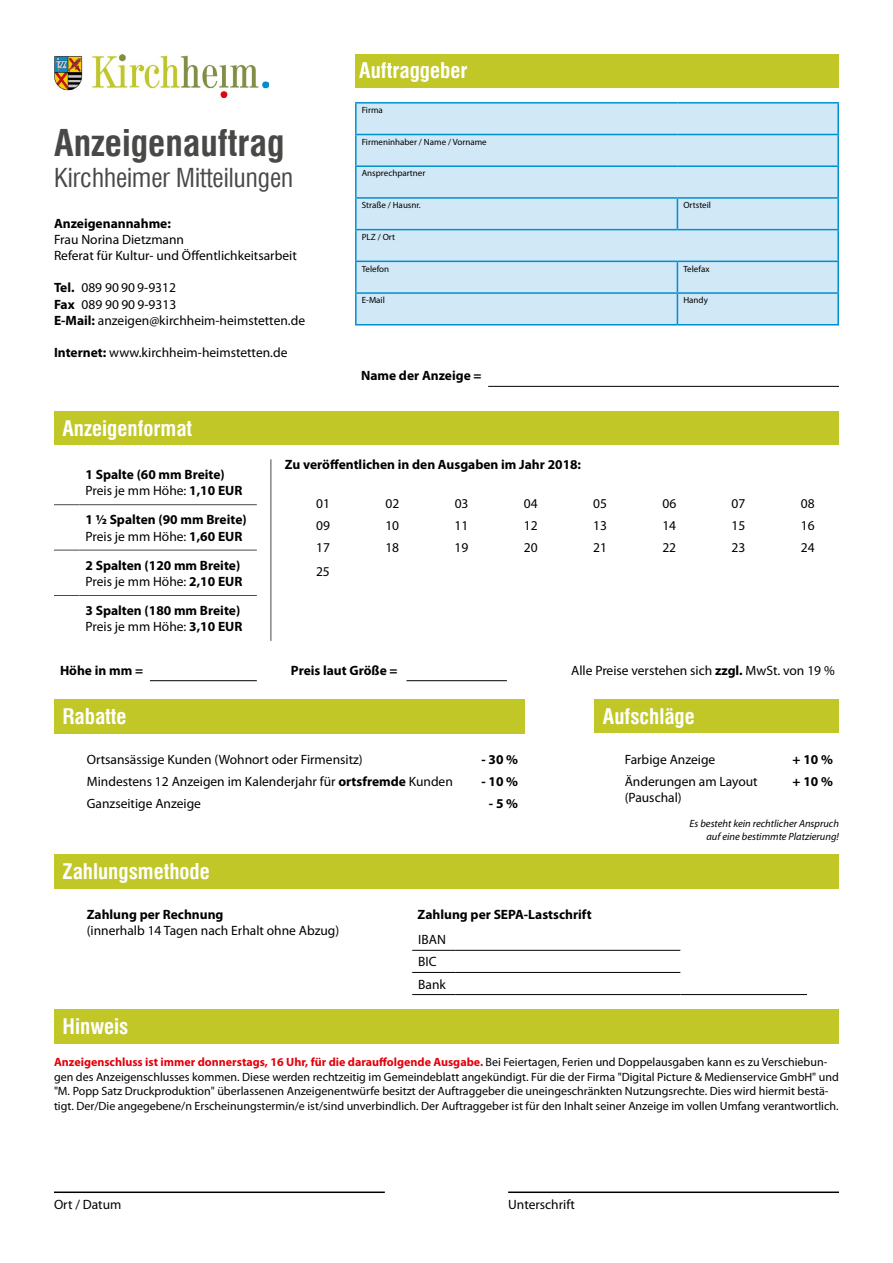
<style>
.page{position:relative;width:893px;height:1263px;background:#fff}
.page>*{position:absolute;margin:0;border:0;box-sizing:border-box;transform-origin:0 0}
.t1{font:700 condensed 36px "Swiss 721 BT";color:#484847}
.t2{font:condensed 25.5px "Swiss 721";color:#484847}
.t3{font:700 condensed 21px "Swiss 721 BT";color:#fff}
.t4{font:13.5px/16.2px "Myriad Pro";color:#000}
.t5{font:700 13.5px/16.2px "Myriad Pro";color:#000}
.t6{font:12px/14.4px "Myriad Pro";color:#000}
.t7{font:italic 10.5px/12.6px "Myriad Pro";color:#000;text-align:right}
.t8{font:9px "Myriad Pro";color:#000}
.s1{font-weight:700}
.s2{font-weight:400}
.s3{font-weight:700;color:#e3000b}
</style>
<div class="page">
<img style="left:54px;top:54px;width:214px;height:43px">
<div style="left:54px;top:411px;width:785px;height:33px;background:#c1c726"></div>
<div style="left:355px;top:54px;width:484px;height:33px;background:#c1c726"></div>
<div style="left:54px;top:699px;width:470px;height:34px;background:#c1c726"></div>
<div style="left:54px;top:854px;width:785px;height:34px;background:#c1c726"></div>
<div style="left:54px;top:1009px;width:785px;height:34px;background:#c1c726"></div>
<div style="left:594px;top:699px;width:245px;height:34px;background:#c1c726"></div>
<svg style="left:54px;top:504px;width:26px;height:1px"></svg>
<hr style="left:80px;top:504px;width:177px;height:1px;background:#484847">
<svg style="left:54px;top:550px;width:26px;height:1px"></svg>
<hr style="left:80px;top:550px;width:177px;height:1px;background:#484847">
<svg style="left:54px;top:595px;width:26px;height:1px"></svg>
<hr style="left:80px;top:595px;width:177px;height:1px;background:#484847">
<div style="left:357px;top:104px;width:480px;height:220px;background:#d1e8f7"></div>
<hr style="left:355px;top:102px;width:322px;height:2px;background:#008fcf">
<hr style="left:355px;top:104px;width:2px;height:30px;background:#008fcf">
<hr style="left:677px;top:102px;width:162px;height:2px;background:#008fcf">
<hr style="left:837px;top:104px;width:2px;height:30px;background:#008fcf">
<hr style="left:355px;top:134px;width:322px;height:1px;background:#008fcf">
<hr style="left:355px;top:135px;width:2px;height:30px;background:#008fcf">
<hr style="left:677px;top:134px;width:162px;height:1px;background:#008fcf">
<hr style="left:837px;top:135px;width:2px;height:30px;background:#008fcf">
<hr style="left:355px;top:165px;width:322px;height:2px;background:#008fcf">
<hr style="left:355px;top:167px;width:2px;height:30px;background:#008fcf">
<hr style="left:677px;top:165px;width:162px;height:2px;background:#008fcf">
<hr style="left:837px;top:167px;width:2px;height:30px;background:#008fcf">
<hr style="left:355px;top:197px;width:322px;height:2px;background:#008fcf">
<hr style="left:355px;top:199px;width:2px;height:30px;background:#008fcf">
<hr style="left:677px;top:197px;width:162px;height:2px;background:#008fcf">
<hr style="left:677px;top:199px;width:1px;height:30px;background:#008fcf">
<hr style="left:837px;top:199px;width:2px;height:30px;background:#008fcf">
<hr style="left:355px;top:229px;width:322px;height:1px;background:#008fcf">
<hr style="left:355px;top:230px;width:2px;height:31px;background:#008fcf">
<hr style="left:677px;top:229px;width:162px;height:1px;background:#008fcf">
<hr style="left:837px;top:230px;width:2px;height:31px;background:#008fcf">
<hr style="left:355px;top:261px;width:322px;height:1px;background:#008fcf">
<hr style="left:355px;top:262px;width:2px;height:30px;background:#008fcf">
<hr style="left:677px;top:261px;width:162px;height:1px;background:#008fcf">
<hr style="left:677px;top:262px;width:1px;height:30px;background:#008fcf">
<hr style="left:837px;top:262px;width:2px;height:30px;background:#008fcf">
<hr style="left:355px;top:292px;width:322px;height:2px;background:#008fcf">
<hr style="left:355px;top:294px;width:2px;height:30px;background:#008fcf">
<hr style="left:677px;top:292px;width:162px;height:2px;background:#008fcf">
<hr style="left:677px;top:294px;width:1px;height:30px;background:#008fcf">
<hr style="left:837px;top:294px;width:2px;height:30px;background:#008fcf">
<hr style="left:355px;top:324px;width:322px;height:1px;background:#008fcf">
<hr style="left:677px;top:324px;width:162px;height:1px;background:#008fcf">
<hr style="left:150px;top:680px;width:107px;height:1px;background:#000">
<hr style="left:406px;top:680px;width:101px;height:1px;background:#000">
<hr style="left:488px;top:386px;width:351px;height:1px;background:#000">
<hr style="left:412px;top:950px;width:44px;height:1px;background:#000">
<hr style="left:456px;top:950px;width:224px;height:1px;background:#000">
<hr style="left:412px;top:972px;width:44px;height:1px;background:#000">
<hr style="left:456px;top:972px;width:224px;height:1px;background:#000">
<hr style="left:412px;top:994px;width:44px;height:1px;background:#000">
<hr style="left:456px;top:994px;width:224px;height:1px;background:#000">
<hr style="left:680px;top:994px;width:127px;height:1px;background:#000">
<hr style="left:271px;top:459px;width:1px;height:182px;background:#484847">
<hr style="left:54px;top:1191px;width:331px;height:2px;background:#000">
<hr style="left:508px;top:1191px;width:331px;height:2px;background:#000">
<h1 class="t1" style="left:54px;top:122px;width:232px">Anzeigenauftrag</h1>
<h2 class="t2" style="left:54px;top:160px;width:241px">Kirchheimer Mitteilungen</h2>
<p class="t5" style="left:54px;top:214px;width:118px">Anzeigenannahme:</p>
<p class="t4" style="left:54px;top:231px;width:244px">Frau Norina Dietzmann<br>Referat für Kultur- und Öffentlichkeitsarbeit</p>
<p class="t4" style="left:54px;top:280px;width:253px"><span class="s1">Tel.</span> 089 90 90 9-9312<br><span class="s1">Fax</span> 089 90 90 9-9313<br><span class="s1">E-Mail:</span> anzeigen@kirchheim-heimstetten.de</p>
<p class="t4" style="left:54px;top:344px;width:235px"><span class="s1">Internet:</span> www.kirchheim-heimstetten.de</p>
<h3 class="t3" style="left:63px;top:415px;width:131px">Anzeigenformat</h3>
<h3 class="t3" style="left:359px;top:58px;width:110px">Auftraggeber</h3>
<p class="t8" style="left:362px;top:104px;width:23px">Firma</p>
<p class="t8" style="left:362px;top:136px;width:126px">Firmeninhaber / Name / Vorname</p>
<p class="t8" style="left:362px;top:168px;width:65px">Ansprechpartner</p>
<p class="t8" style="left:362px;top:200px;width:61px">Straße / Hausnr.</p>
<p class="t8" style="left:683px;top:200px;width:29px">Ortsteil</p>
<p class="t8" style="left:362px;top:231px;width:35px">PLZ / Ort</p>
<p class="t8" style="left:362px;top:263px;width:29px">Telefon</p>
<p class="t8" style="left:683px;top:263px;width:28px">Telefax</p>
<p class="t8" style="left:362px;top:295px;width:25px">E-Mail</p>
<p class="t8" style="left:683px;top:295px;width:26px">Handy</p>
<p class="t5" style="left:361px;top:367px;width:122px">Name der Anzeige =</p>
<p class="t5" style="left:86px;top:466px;width:158px">1 Spalte (60 mm Breite)<br><span class="s2">Preis je mm Höhe:</span> 1,10 EUR</p>
<p class="t5" style="left:86px;top:511px;width:163px">1 ½ Spalten (90 mm Breite)<br><span class="s2">Preis je mm Höhe:</span> 1,60 EUR</p>
<p class="t5" style="left:86px;top:557px;width:158px">2 Spalten (120 mm Breite)<br><span class="s2">Preis je mm Höhe:</span> 2,10 EUR</p>
<p class="t5" style="left:86px;top:602px;width:158px">3 Spalten (180 mm Breite)<br><span class="s2">Preis je mm Höhe:</span> 3,10 EUR</p>
<p class="t5" style="left:285px;top:456px;width:298px">Zu veröffentlichen in den Ausgaben im Jahr 2018:</p>
<p class="t4" style="left:316px;top:495px;width:15px">01</p>
<p class="t4" style="left:385px;top:495px;width:15px">02</p>
<p class="t4" style="left:455px;top:495px;width:15px">03</p>
<p class="t4" style="left:524px;top:495px;width:15px">04</p>
<p class="t4" style="left:593px;top:495px;width:15px">05</p>
<p class="t4" style="left:662px;top:495px;width:15px">06</p>
<p class="t4" style="left:732px;top:495px;width:15px">07</p>
<p class="t4" style="left:801px;top:495px;width:15px">08</p>
<p class="t4" style="left:316px;top:517px;width:15px">09</p>
<p class="t4" style="left:385px;top:517px;width:15px">10</p>
<p class="t4" style="left:455px;top:517px;width:15px">11</p>
<p class="t4" style="left:524px;top:517px;width:15px">12</p>
<p class="t4" style="left:593px;top:517px;width:15px">13</p>
<p class="t4" style="left:662px;top:517px;width:15px">14</p>
<p class="t4" style="left:732px;top:517px;width:15px">15</p>
<p class="t4" style="left:801px;top:517px;width:15px">16</p>
<p class="t4" style="left:316px;top:539px;width:15px">17</p>
<p class="t4" style="left:385px;top:539px;width:15px">18</p>
<p class="t4" style="left:455px;top:539px;width:15px">19</p>
<p class="t4" style="left:524px;top:539px;width:15px">20</p>
<p class="t4" style="left:593px;top:539px;width:15px">21</p>
<p class="t4" style="left:662px;top:539px;width:15px">22</p>
<p class="t4" style="left:732px;top:539px;width:15px">23</p>
<p class="t4" style="left:801px;top:539px;width:15px">24</p>
<p class="t4" style="left:316px;top:563px;width:15px">25</p>
<p class="t5" style="left:60px;top:662px;width:85px">Höhe in mm =</p>
<p class="t5" style="left:291px;top:662px;width:108px">Preis laut Größe =</p>
<p class="t4" style="left:571px;top:662px;width:265px">Alle Preise verstehen sich <span class="s1">zzgl.</span> MwSt. von 19 %</p>
<h3 class="t3" style="left:63px;top:704px;width:66px">Rabatte</h3>
<h3 class="t3" style="left:603px;top:704px;width:93px">Aufschläge</h3>
<p class="t4" style="left:87px;top:751px;width:278px">Ortsansässige Kunden (Wohnort oder Firmensitz)</p>
<p class="t5" style="left:481px;top:751px;width:38px">- 30 %</p>
<p class="t4" style="left:87px;top:773px;width:368px">Mindestens 12 Anzeigen im Kalenderjahr für <span class="s1">ortsfremde</span> Kunden</p>
<p class="t5" style="left:481px;top:773px;width:38px">- 10 %</p>
<p class="t4" style="left:87px;top:795px;width:116px">Ganzseitige Anzeige</p>
<p class="t5" style="left:489px;top:795px;width:31px">- 5 %</p>
<p class="t4" style="left:625px;top:751px;width:92px">Farbige Anzeige</p>
<p class="t5" style="left:793px;top:751px;width:42px">+ 10 %</p>
<p class="t4" style="left:625px;top:773px;width:135px">Änderungen am Layout (Pauschal)</p>
<p class="t5" style="left:793px;top:773px;width:42px">+ 10 %</p>
<p class="t7" style="left:690px;top:817px;width:151px">Es besteht kein rechtlicher Anspruch auf eine bestimmte Platzierung!</p>
<h3 class="t3" style="left:63px;top:859px;width:149px">Zahlungsmethode</h3>
<p class="t5" style="left:87px;top:905px;width:138px">Zahlung per Rechnung</p>
<p class="t4" style="left:87px;top:922px;width:254px">(innerhalb 14 Tagen nach Erhalt ohne Abzug)</p>
<h3 class="t3" style="left:63px;top:1014px;width:67px">Hinweis</h3>
<p class="t5" style="left:418px;top:905px;width:176px">Zahlung per SEPA-Lastschrift</p>
<p class="t4" style="left:418px;top:928px;width:29px;line-height:22.2px">IBAN<br>BIC<br>Bank</p>
<p class="t6" style="left:54px;top:1055px;width:786px"><span class="s3">Anzeigenschluss ist immer donnerstags, 16 Uhr, für die darauffolgende Ausgabe.</span> Bei Feiertagen, Ferien und Doppelausgaben kann es zu Verschiebun&shy;gen des Anzeigenschlusses kommen. Diese werden rechtzeitig im Gemeindeblatt angekündigt. Für die der Firma "Digital Picture &amp; Medienservice GmbH" und "M. Popp Satz Druckproduktion" überlassenen Anzeigenentwürfe besitzt der Auftraggeber die uneingeschränkten Nutzungsrechte. Dies wird hiermit bestä&shy;tigt. Der/Die angegebene/n Erscheinungstermin/e ist/sind unverbindlich. Der Auftraggeber ist für den Inhalt seiner Anzeige im vollen Umfang verantwortlich.</p>
<p class="t4" style="left:54px;top:1196px;width:69px">Ort / Datum</p>
<p class="t4" style="left:508px;top:1196px;width:68px">Unterschrift</p>
</div>
